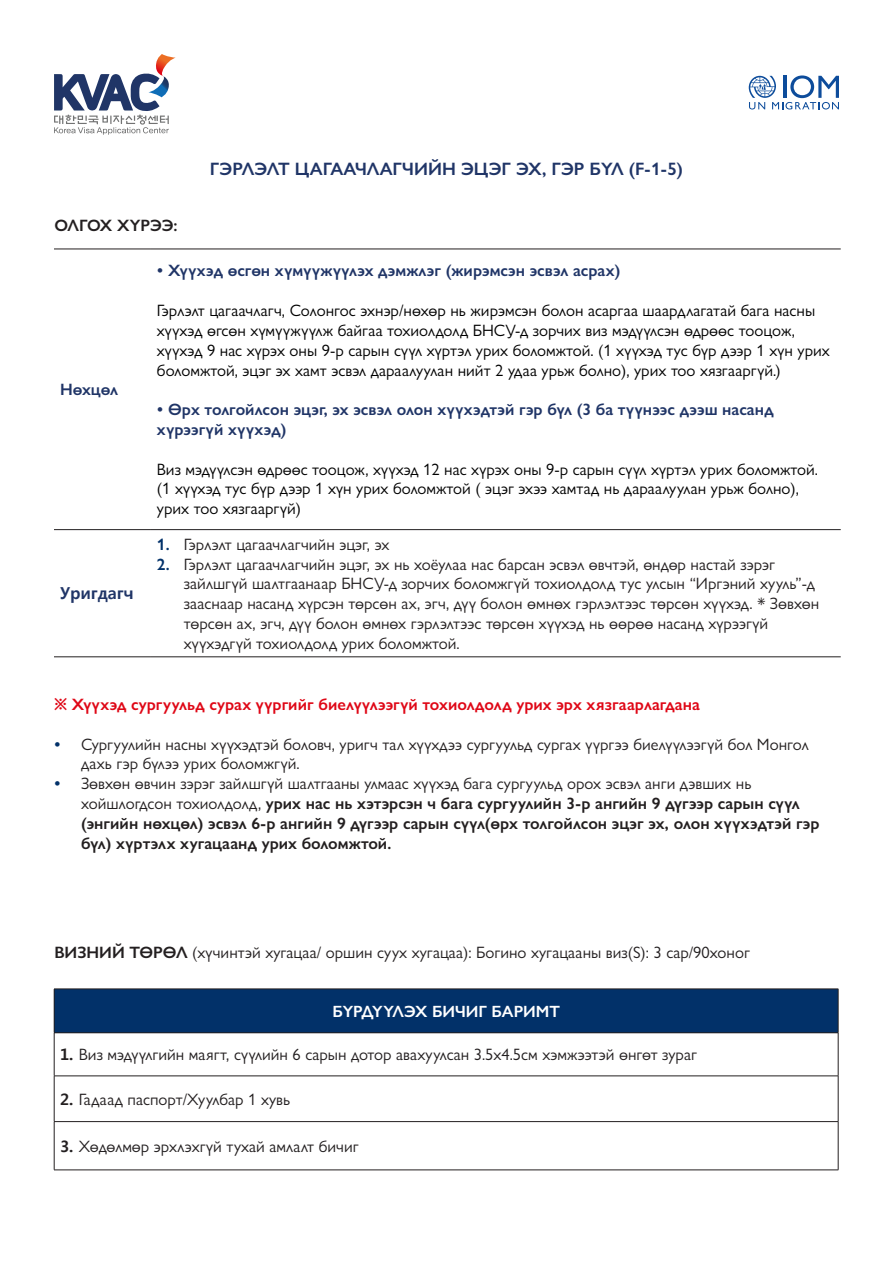
<style>
.page{position:relative;width:893px;height:1263px;background:#fff}
.page>*{position:absolute;margin:0;border:0;box-sizing:border-box;transform-origin:0 0}
.t1{font:600 18px "Gill Sans Nova";color:#203567}
.t2{font:16.5px/19.8px "Gill Sans Nova";color:#231f20}
.t3{font:16.5px/19.8px "Gill Sans Nova";color:#000}
.t4{font:600 16.5px/19.8px "Gill Sans Nova";color:#231f20}
.t5{font:600 16.5px/19.8px "Gill Sans Nova";color:#203567}
.t6{font:600 16.5px "Gill Sans Nova";color:#df0716}
.t7{font:700 16.5px "Malgun Gothic";color:#203567}
.t8{font:600 16.35px "Gill Sans Nova";color:#fff}
.s1{font-weight:600;color:#023169}
.s2{font-family:"Malgun Gothic";font-weight:700}
.s3{color:#023169}
.s4{font-weight:400}
.s5{font-weight:600}
.s6{font-family:"Malgun Gothic";font-weight:700;font-size:15.75px}
</style>
<div class="page">
<svg style="left:54px;top:54px;width:122px;height:81px"></svg>
<svg style="left:749px;top:75px;width:90px;height:34px"></svg>
<hr style="left:54px;top:249px;width:97px;height:1px;background:#231f20">
<hr style="left:151px;top:249px;width:690px;height:1px;background:#231f20">
<hr style="left:54px;top:529px;width:97px;height:1px;background:#231f20">
<hr style="left:151px;top:529px;width:690px;height:1px;background:#231f20">
<hr style="left:54px;top:656px;width:97px;height:1px;background:#231f20">
<hr style="left:151px;top:656px;width:690px;height:1px;background:#231f20">
<div style="left:54px;top:989px;width:784px;height:44px;background:#023169"></div>
<hr style="left:54px;top:989px;width:784px;height:1px;background:#231f20">
<hr style="left:54px;top:989px;width:1px;height:43px;background:#231f20">
<hr style="left:838px;top:989px;width:1px;height:43px;background:#231f20">
<hr style="left:54px;top:1032px;width:784px;height:1px;background:#231f20">
<hr style="left:54px;top:1033px;width:1px;height:43px;background:#231f20">
<hr style="left:838px;top:1033px;width:1px;height:43px;background:#231f20">
<hr style="left:54px;top:1075px;width:784px;height:1px;background:#231f20">
<hr style="left:54px;top:1076px;width:1px;height:45px;background:#231f20">
<hr style="left:838px;top:1076px;width:1px;height:45px;background:#231f20">
<hr style="left:54px;top:1121px;width:784px;height:1px;background:#231f20">
<hr style="left:54px;top:1122px;width:1px;height:48px;background:#231f20">
<hr style="left:838px;top:1122px;width:1px;height:48px;background:#231f20">
<hr style="left:54px;top:1169px;width:784px;height:1px;background:#231f20">
<p class="t4" style="left:54px;top:216px;width:125px">ОЛГОХ ХҮРЭЭ:</p>
<p class="t1" style="left:210px;top:157px;width:475px">ГЭРЛЭЛТ ЦАГААЧЛАГЧИЙН ЭЦЭГ ЭХ, ГЭР БҮЛ (F-1-5)</p>
<p class="t5" style="left:60px;top:380px;width:60px">Нөхцөл</p>
<p class="t7" style="left:60px;top:584px;width:75px">Уригдагч</p>
<p class="t5" style="left:157px;top:261px;width:465px">• Хүүхэд өсгөн хүмүүжүүлэх дэмжлэг (жирэмсэн эсвэл асрах)</p>
<p class="t3" style="left:157px;top:300px;width:674px">Гэрлэлт цагаачлагч, Солонгос эхнэр/нөхөр нь жирэмсэн болон асаргаа шаардлагатай бага насны хүүхэд өгсөн хүмүүжүүлж байгаа тохиолдолд БНСУ-д зорчих виз мэдүүлсэн өдрөөс тооцож, хүүхэд 9 нас хүрэх оны 9-р сарын сүүл хүртэл урих боломжтой. (1 хүүхэд тус бүр дээр 1 хүн урих боломжтой, эцэг эх хамт эсвэл дараалуулан нийт 2 удаа урьж болно), урих тоо хязгааргүй.)</p>
<p class="t5" style="left:157px;top:399px;width:618px">• Өрх толгойлсон эцэг, эх эсвэл олон хүүхэдтэй гэр бүл (3 ба түүнээс дээш насанд хүрээгүй хүүхэд)</p>
<p class="t3" style="left:157px;top:459px;width:663px">Виз мэдүүлсэн өдрөөс тооцож, хүүхэд 12 нас хүрэх оны 9-р сарын сүүл хүртэл урих боломжтой. (1 хүүхэд тус бүр дээр 1 хүн урих боломжтой ( эцэг эхээ хамтад нь дараалуулан урьж болно), урих тоо хязгааргүй)</p>
<p class="t2" style="left:157px;top:534px;width:234px"><span class="s1">1.</span> Гэрлэлт цагаачлагчийн эцэг, эх</p>
<p class="t2" style="left:184px;top:554px;width:637px;text-indent:-27px"><span class="s1">2.</span> Гэрлэлт цагаачлагчийн эцэг, эх нь хоёулаа нас барсан эсвэл өвчтэй, өндөр настай зэрэг зайлшгүй шалтгаанаар БНСУ-д зорчих боломжгүй тохиолдолд тус улсын “Иргэний хууль”-д зааснаар насанд хүрсэн төрсөн ах, эгч, дүү болон өмнөх гэрлэлтээс төрсөн хүүхэд. * Зөвхөн төрсөн ах, эгч, дүү болон өмнөх гэрлэлтээс төрсөн хүүхэд нь өөрөө насанд хүрээгүй хүүхэдгүй тохиолдолд урих боломжтой.</p>
<p class="t6" style="left:54px;top:694px;width:647px"><span class="s2">※</span> Хүүхэд сургуульд сурах үүргийг биелүүлээгүй тохиолдолд урих эрх хязгаарлагдана</p>
<p class="t2" style="left:81px;top:734px;width:729px;text-indent:-27px"><span class="s1">•</span> Сургуулийн насны хүүхэдтэй боловч, уригч тал хүүхдээ сургуульд сургах үүргээ биелүүлээгүй бол Монгол дахь гэр бүлээ урих боломжгүй.</p>
<p class="t4" style="left:81px;top:773px;width:740px;text-indent:-27px"><span class="s3">•</span> <span class="s4">Зөвхөн өвчин зэрэг зайлшгүй шалтгааны улмаас хүүхэд бага сургуульд орох эсвэл анги дэвших нь хойшлогдсон тохиолдолд,</span> урих нас нь хэтэрсэн ч бага сургуулийн 3-р ангийн 9 дүгээр сарын сүүл (энгийн нөхцөл) эсвэл 6-р ангийн 9 дүгээр сарын сүүл(өрх толгойлсон эцэг эх, олон хүүхэдтэй гэр бүл) хүртэлх хугацаанд урих боломжтой.</p>
<p class="t2" style="left:54px;top:942px;width:697px"><span class="s5">ВИЗНИЙ ТӨРӨЛ</span> (хүчинтэй хугацаа/ оршин суух хугацаа): Богино хугацааны виз(S): 3 сар/90хоног</p>
<p class="t8" style="left:332px;top:1001px;width:229px">БҮРДҮҮЛЭХ БИЧИГ БАРИМТ</p>
<p class="t2" style="left:60px;top:1045px;width:638px"><span class="s6">1.</span> Виз мэдүүлгийн маягт, сүүлийн 6 сарын дотор авахуулсан 3.5х4.5см хэмжээтэй өнгөт зураг</p>
<p class="t2" style="left:60px;top:1089px;width:232px"><span class="s6">2.</span> Гадаад паспорт/Хуулбар 1 хувь</p>
<p class="t2" style="left:60px;top:1136px;width:300px"><span class="s6">3.</span> Хөдөлмөр эрхлэхгүй тухай амлалт бичиг</p>
</div>
